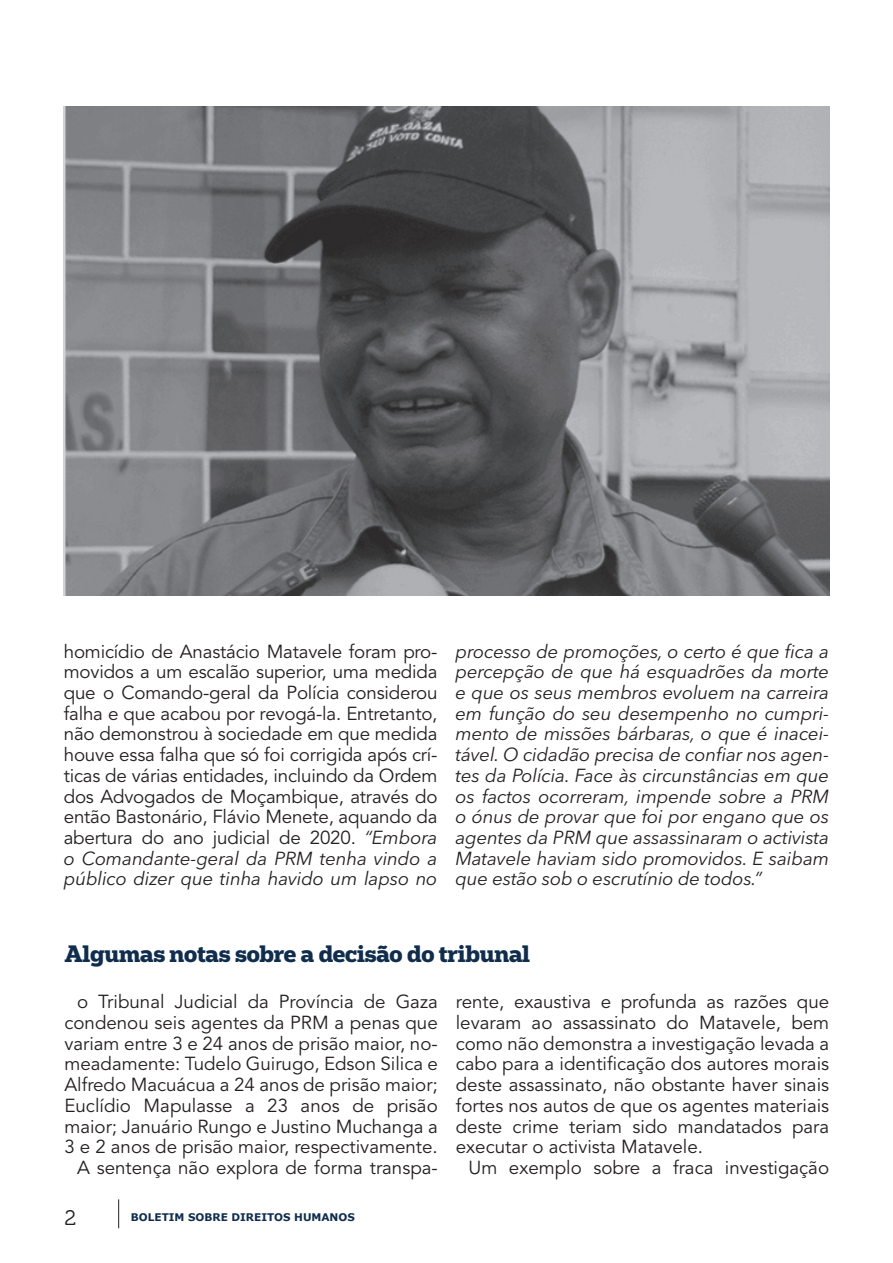
<style>
.page{position:relative;width:893px;height:1263px;background:#fff}
.page>*{position:absolute;margin:0;border:0;box-sizing:border-box;transform-origin:0 0}
.t1{font:700 22.5px "Popular";letter-spacing:-.01em;color:#102d4e}
.t2{font:21px "Museo 300";color:#231f20}
.t3{font:18.75px/20.7px "Avenir LT Std";color:#231f20;text-align:justify}
.t4{font:italic 18.75px/20.7px "Avenir Next LT Pro";letter-spacing:-.01em;color:#231f20}
.t5{font:700 10.5px "Verdana";color:#102d4e}
.s1{font-family:"Avenir Next LT Pro";font-style:italic}
</style>
<div class="page">
<svg style="left:118px;top:1199px;width:1px;height:29px"></svg>
<img style="left:64px;top:106px;width:765px;height:489px">
<p class="t3" style="left:64px;top:641px;width:375px">homicídio de Anastácio Matavele foram pro&shy;movidos a um escalão superior, uma medida que o Comando-geral da Polícia considerou falha e que acabou por revogá-la. Entretanto, não demonstrou à sociedade em que medida houve essa falha que só foi corrigida após crí&shy;ticas de várias entidades, incluindo da Ordem dos Advogados de Moçambique, através do então Bastonário, Flávio Menete, aquando da abertura do ano judicial de 2020. <span class="s1">“Embora</span></p>
<p class="t4" style="left:64px;top:848px;width:375px">o Comandante-geral da PRM tenha vindo a público dizer que tinha havido um lapso no</p>
<p class="t4" style="left:455px;top:641px;width:375px;text-align:justify">processo de promoções, o certo é que fica a percepção de que há esquadrões da morte e que os seus membros evoluem na carreira em função do seu desempenho no cumpri&shy;mento de missões bárbaras, o que é inacei&shy;tável. O cidadão precisa de confiar nos agen&shy;tes da Polícia. Face às circunstâncias em que os factos ocorreram, impende sobre a PRM o ónus de provar que foi por engano que os agentes da PRM que assassinaram o activista Matavele haviam sido promovidos. E saibam que estão sob o escrutínio de todos.”</p>
<p class="t1" style="left:64px;top:938px;width:467px">Algumas notas sobre a decisão do tribunal</p>
<p class="t3" style="left:64px;top:992px;width:375px;text-align:right">o Tribunal Judicial da Província de Gaza condenou seis agentes da PRM a penas que variam entre 3 e 24 anos de prisão maior, no&shy;meadamente: Tudelo Guirugo, Edson Silica e Alfredo Macuácua a 24 anos de prisão maior; Euclídio Mapulasse a 23 anos de prisão maior; Januário Rungo e Justino Muchanga a 3 e 2 anos de prisão maior, respectivamente.<br>A sentença não explora de forma transpa-</p>
<p class="t3" style="left:456px;top:992px;width:375px">rente, exaustiva e profunda as razões que levaram ao assassinato do Matavele, bem como não demonstra a investigação levada a cabo para a identificação dos autores morais deste assassinato, não obstante haver sinais fortes nos autos de que os agentes materiais deste crime teriam sido mandatados para executar o activista Matavele.</p>
<p class="t3" style="left:469px;top:1158px;width:362px">Um exemplo sobre a fraca investigação</p>
<p class="t2" style="left:64px;top:1206px;width:13px">2</p>
<p class="t5" style="left:131px;top:1210px;width:225px">BOLETIM SOBRE DIREITOS HUMANOS</p>
</div>
